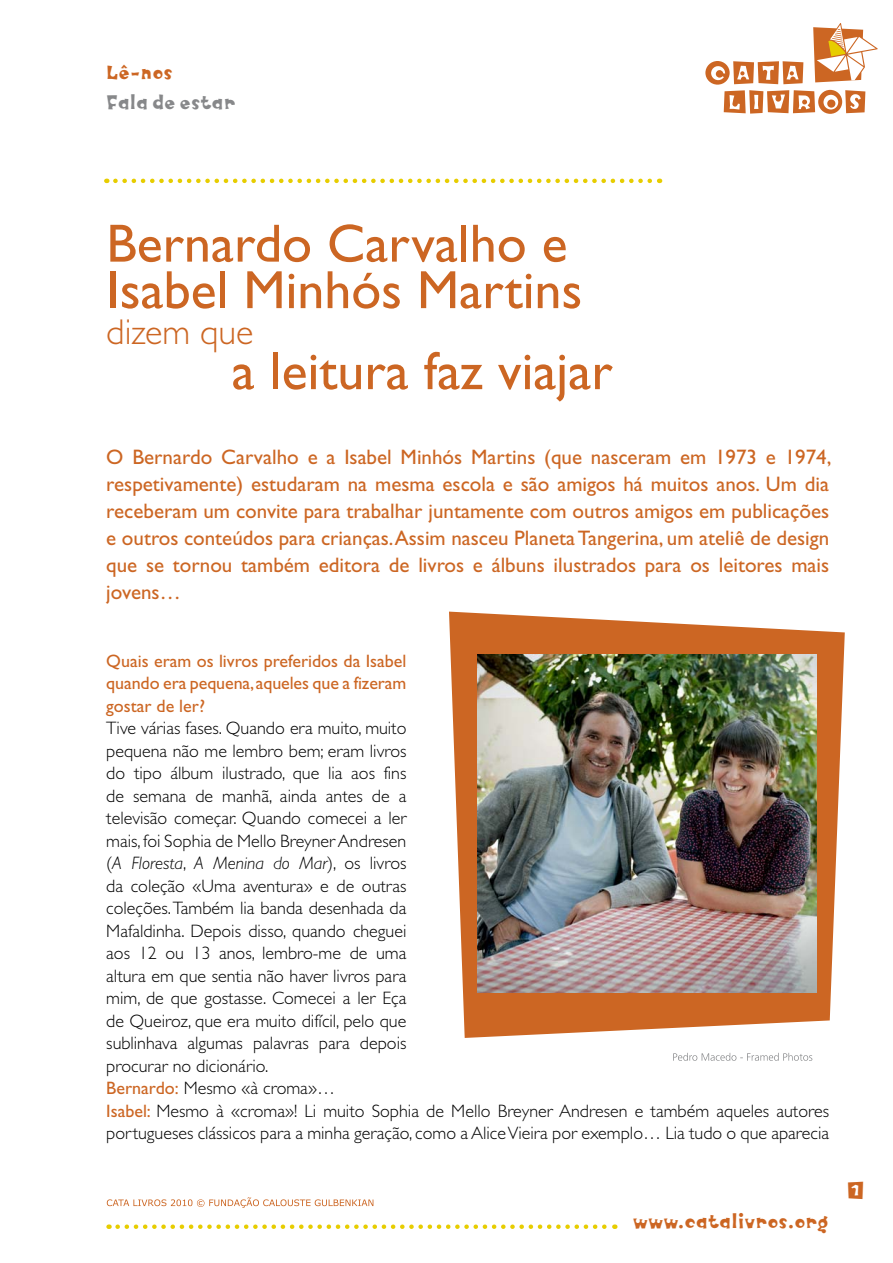
<style>
.page{position:relative;width:893px;height:1263px;background:#fff}
.page>*{position:absolute;margin:0;border:0;box-sizing:border-box;transform-origin:0 0}
.t1{font:54px/46.5px "Gill Sans";color:#cc6623}
.t2{font:300 36px "Gill Sans";color:#cc6623}
.t3{font:27px "Knobcheese Initials";color:#cc6623}
.t4{font:21px/27px "Gill Sans";color:#cc6623;text-align:justify}
.t5{font:21px "Knobcheese";color:#cc6623}
.t6{font:21px "Knobcheese";color:#87888a}
.t7{font:300 18px/22.5px "Gill Sans";color:#000}
.t8{font:18px/22.5px "Gill Sans";letter-spacing:-.005em;color:#cc6623;text-align:justify}
.s1{font-style:italic}
.s2{font-weight:400;color:#cc6623}
</style>
<div class="page">
<svg style="left:107px;top:1197px;width:266px;height:11px"></svg>
<svg style="left:673px;top:1053px;width:139px;height:8px"></svg>
<svg style="left:115px;top:179px;width:545px;height:4px"></svg>
<svg style="left:118px;top:1224px;width:497px;height:5px"></svg>
<svg style="left:705px;top:23px;width:173px;height:91px"></svg>
<svg style="left:449px;top:612px;width:396px;height:426px;fill:#cc6623"></svg>
<img style="left:478px;top:654px;width:338px;height:339px">
<p class="t5" style="left:106px;top:60px;width:68px">Lê-nos</p>
<p class="t6" style="left:106px;top:90px;width:131px">Fala de estar</p>
<h1 class="t1" style="left:106px;top:221px;width:477px">Bernardo Carvalho e<br>Isabel Minhós Martins</h1>
<h2 class="t2" style="left:106px;top:312px;width:149px">dizem que</h2>
<h1 class="t1" style="left:232px;top:348px;width:382px">a leitura faz viajar</h1>
<p class="t4" style="left:106px;top:444px;width:727px">O Bernardo Carvalho e a Isabel Minhós Martins (que nasceram em 1973 e 1974, respetivamente) estudaram na mesma escola e são amigos há muitos anos. Um dia receberam um convite para trabalhar juntamente com outros amigos em publicações e outros conteúdos para crianças. Assim nasceu Planeta Tangerina, um ateliê de design que se tornou também editora de livros e álbuns ilustrados para os leitores mais jovens…</p>
<p class="t8" style="left:106px;top:649px;width:302px">Quais eram os livros preferidos da Isabel quando era pequena, aqueles que a fizeram gostar de ler?</p>
<p class="t7" style="left:106px;top:717px;width:724px">Tive várias fases. Quando era muito, muito<br>pequena não me lembro bem; eram livros<br>do tipo álbum ilustrado, que lia aos fins<br>de semana de manhã, ainda antes de a<br>televisão começar. Quando comecei a ler<br>mais, foi Sophia de Mello Breyner Andresen<br>(<span class="s1">A Floresta</span>, <span class="s1">A Menina do Mar</span>), os livros<br>da coleção «Uma aventura» e de outras<br>coleções. Também lia banda desenhada da<br>Mafaldinha. Depois disso, quando cheguei<br>aos 12 ou 13 anos, lembro-me de uma<br>altura em que sentia não haver livros para<br>mim, de que gostasse. Comecei a ler Eça<br>de Queiroz, que era muito difícil, pelo que<br>sublinhava algumas palavras para depois<br>procurar no dicionário.<br><span class="s2">Bernardo:</span> Mesmo «à croma»…<br><span class="s2">Isabel:</span> Mesmo à «croma»! Li muito Sophia de Mello Breyner Andresen e também aqueles autores portugueses clássicos para a minha geração, como a Alice Vieira por exemplo… Lia tudo o que aparecia</p>
<p class="t5" style="left:633px;top:1209px;width:197px">www.catalivros.org</p>
<h3 class="t3" style="left:847px;top:1176px;width:19px">1</h3>
</div>
